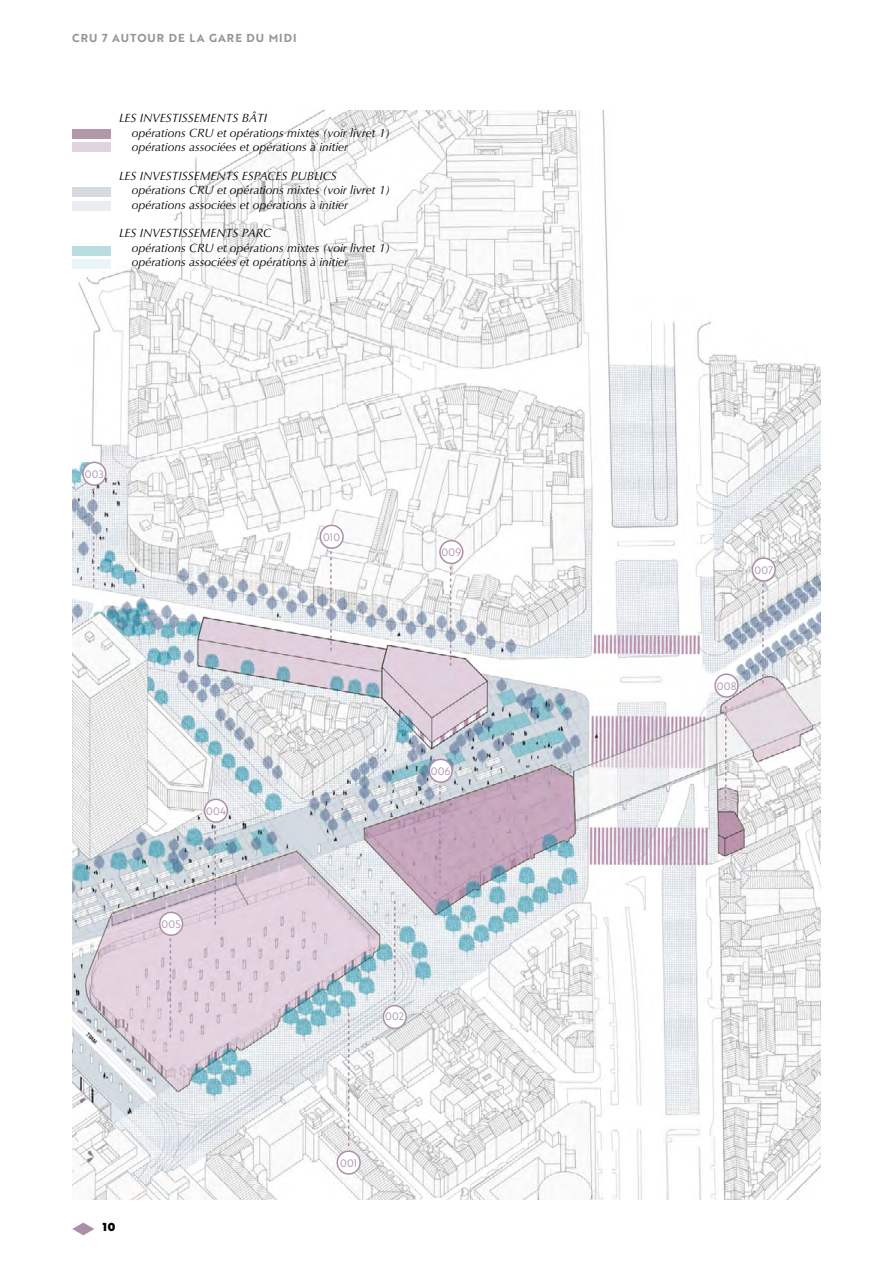
<style>
.page{position:relative;width:893px;height:1263px;background:#fff}
.page>*{position:absolute;margin:0;border:0;box-sizing:border-box;transform-origin:0 0}
.t1{font:italic 12px/14.4px "Optima";color:#000}
.t2{font:11.25px "Brother 1816 Bold";letter-spacing:.09em;color:#939598}
.t3{font:11.25px "Brother 1816 Black";color:#000}
.t4{font:10.5px "Brother 1816 Book";letter-spacing:.02em;color:#ab8fa7}
</style>
<div class="page">
<svg style="left:72px;top:1222px;width:22px;height:13px"></svg>
<img style="left:72px;top:111px;width:749px;height:1089px">
<div style="left:320px;top:525px;width:23px;height:23px;background:#fff;border-radius:50%"></div>
<div style="left:320px;top:525px;width:24px;height:24px;border:2px solid #ab8fa7;border-radius:50%"></div>
<div style="left:440px;top:541px;width:23px;height:22px;background:#fff;border-radius:50%"></div>
<div style="left:439px;top:540px;width:24px;height:24px;border:2px solid #ab8fa7;border-radius:50%"></div>
<div style="left:83px;top:462px;width:23px;height:23px;background:#fff;border-radius:50%"></div>
<div style="left:82px;top:462px;width:25px;height:24px;border:2px solid #ab8fa7;border-radius:50%"></div>
<div style="left:752px;top:558px;width:23px;height:23px;background:#fff;border-radius:50%"></div>
<div style="left:752px;top:557px;width:24px;height:25px;border:2px solid #ab8fa7;border-radius:50%"></div>
<div style="left:715px;top:674px;width:23px;height:23px;background:#fff;border-radius:50%"></div>
<div style="left:714px;top:673px;width:25px;height:25px;border:2px solid #ab8fa7;border-radius:50%"></div>
<div style="left:205px;top:799px;width:22px;height:23px;background:#fff;border-radius:50%"></div>
<div style="left:204px;top:799px;width:24px;height:24px;border:2px solid #ab8fa7;border-radius:50%"></div>
<div style="left:160px;top:912px;width:23px;height:23px;background:#fff;border-radius:50%"></div>
<div style="left:159px;top:912px;width:24px;height:24px;border:2px solid #ab8fa7;border-radius:50%"></div>
<div style="left:429px;top:759px;width:23px;height:23px;background:#fff;border-radius:50%"></div>
<div style="left:429px;top:759px;width:24px;height:24px;border:2px solid #ab8fa7;border-radius:50%"></div>
<div style="left:383px;top:1006px;width:23px;height:22px;background:#fff;border-radius:50%"></div>
<div style="left:383px;top:1005px;width:24px;height:24px;border:2px solid #ab8fa7;border-radius:50%"></div>
<div style="left:337px;top:1151px;width:23px;height:23px;background:#fff;border-radius:50%"></div>
<div style="left:337px;top:1150px;width:24px;height:25px;border:2px solid #ab8fa7;border-radius:50%"></div>
<svg style="left:330px;top:551px;width:2px;height:100px"></svg>
<svg style="left:450px;top:566px;width:1px;height:100px"></svg>
<svg style="left:93px;top:488px;width:1px;height:100px"></svg>
<svg style="left:762px;top:584px;width:2px;height:99px"></svg>
<svg style="left:725px;top:700px;width:1px;height:99px"></svg>
<svg style="left:214px;top:825px;width:2px;height:100px"></svg>
<svg style="left:170px;top:938px;width:1px;height:100px"></svg>
<svg style="left:439px;top:785px;width:2px;height:100px"></svg>
<svg style="left:394px;top:901px;width:1px;height:99px"></svg>
<svg style="left:348px;top:1013px;width:1px;height:133px"></svg>
<div style="left:72px;top:129px;width:39px;height:9px;background:#b398ab"></div>
<div style="left:72px;top:188px;width:39px;height:9px;background:#d5dae0"></div>
<div style="left:72px;top:246px;width:39px;height:9px;background:#badde1"></div>
<div style="left:72px;top:143px;width:39px;height:9px;background:#dfd3dd"></div>
<div style="left:72px;top:201px;width:39px;height:9px;background:#ecedf1"></div>
<div style="left:72px;top:260px;width:39px;height:9px;background:#eaf5f7"></div>
<p class="t2" style="left:72px;top:30px;width:226px">CRU 7 AUTOUR DE LA GARE DU MIDI</p>
<p class="t1" style="left:132px;top:111px;width:260px;text-indent:-13px">LES INVESTISSEMENTS BÂTI<br>opérations CRU et opérations mixtes (voir livret 1) opérations associées et opérations à initier</p>
<p class="t1" style="left:132px;top:169px;width:260px;text-indent:-13px">LES INVESTISSEMENTS ESPACES PUBLICS opérations CRU et opérations mixtes (voir livret 1) opérations associées et opérations à initier</p>
<p class="t1" style="left:132px;top:226px;width:260px;text-indent:-13px">LES INVESTISSEMENTS PARC<br>opérations CRU et opérations mixtes (voir livret 1) opérations associées et opérations à initier</p>
<p class="t4" style="left:85px;top:466px;width:20px">003</p>
<p class="t4" style="left:323px;top:529px;width:19px">010</p>
<p class="t4" style="left:441px;top:545px;width:21px">009</p>
<p class="t4" style="left:206px;top:803px;width:21px">004</p>
<p class="t4" style="left:162px;top:916px;width:21px">005</p>
<p class="t3" style="left:103px;top:1218px;width:14px">10</p>
<p class="t4" style="left:431px;top:763px;width:21px">006</p>
<p class="t4" style="left:385px;top:1008px;width:21px">002</p>
<p class="t4" style="left:340px;top:1155px;width:19px">001</p>
<p class="t4" style="left:754px;top:562px;width:20px">007</p>
<p class="t4" style="left:717px;top:678px;width:21px">008</p>
</div>
